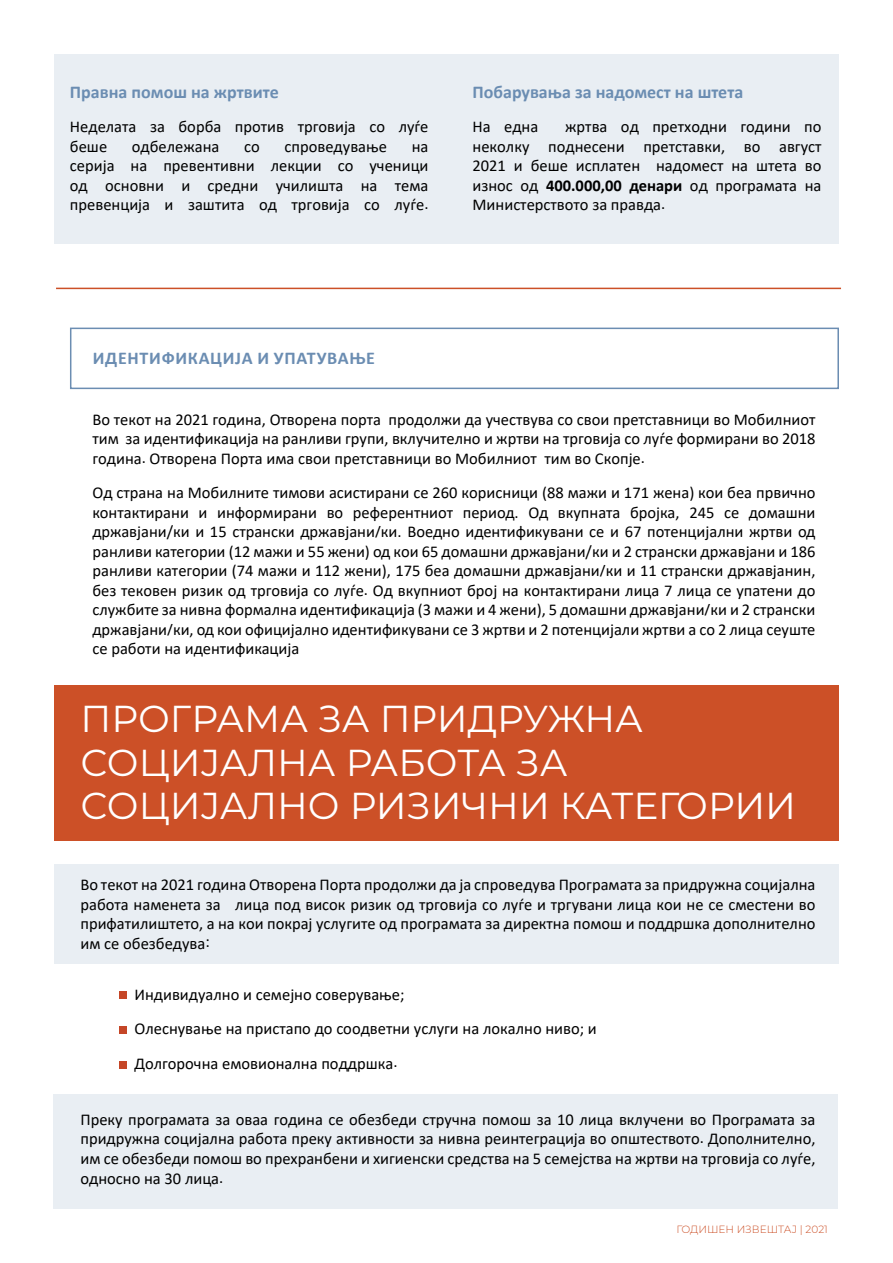
<style>
.page{position:relative;width:893px;height:1263px;background:#fff}
.page>*{position:absolute;margin:0;border:0;box-sizing:border-box;transform-origin:0 0}
.t1{font:37.5px/43.2px "Montserrat";color:#fff}
.t2{font:700 18px "Calibri";color:#6b8db2}
.t3{font:700 18px "Calibri";letter-spacing:.04em;color:#6b8db2}
.t4{font:16.5px/19.5px "Calibri";color:#000;text-align:justify}
.t5{font:300 10.5px "Montserrat";color:#cc5027}
.s1{font-weight:700}
</style>
<div class="page">
<div style="left:54px;top:54px;width:785px;height:190px;background:#e9eef3"></div>
<div style="left:54px;top:864px;width:785px;height:100px;background:#e9eef3"></div>
<div style="left:53px;top:1094px;width:785px;height:115px;background:#e9eef3"></div>
<div style="left:70px;top:328px;width:769px;height:61px;border:2px solid #6b8db2"></div>
<hr style="left:56px;top:288px;width:785px;height:1px;background:#cc5027">
<div style="left:54px;top:686px;width:785px;height:155px;background:#cc5027"></div>
<div style="left:119px;top:991px;width:8px;height:7px;background:#c54627"></div>
<div style="left:119px;top:1026px;width:8px;height:8px;background:#c54627"></div>
<div style="left:119px;top:1061px;width:8px;height:8px;background:#c54627"></div>
<p class="t2" style="left:70px;top:79px;width:210px">Правна помош на жртвите</p>
<p class="t4" style="left:70px;top:116px;width:360px">Неделата за борба против трговија со луѓе беше</p>
<p class="t4" style="left:132px;top:136px;width:89px">одбележана</p>
<p class="t4" style="left:244px;top:136px;width:17px">со</p>
<p class="t4" style="left:285px;top:136px;width:104px">спроведување</p>
<p class="t4" style="left:70px;top:136px;width:360px;text-indent:342px">на серија на превентивни лекции со ученици од основни и средни училишта на тема превенција и заштита од трговија со луѓе.</p>
<p class="t2" style="left:472px;top:79px;width:272px">Побарувања за надомест на штета</p>
<p class="t4" style="left:472px;top:116px;width:67px">На една</p>
<p class="t4" style="left:472px;top:116px;width:350px;text-indent:93px">жртва од претходни години по неколку поднесени претставки, во август 2021 и беше исплатен надомест на штета во износ од <span class="s1">400.000,00 денари</span> од програмата на Министерството за правда.</p>
<p class="t3" style="left:93px;top:345px;width:284px">ИДЕНТИФИКАЦИЈА И УПАТУВАЊЕ</p>
<p class="t4" style="left:92px;top:409px;width:725px">Во текот на 2021 година, Отворена порта продолжи да учествува со свои претставници во Мобилниот тим за идентификација на ранливи групи, вклучително и жртви на трговија со луѓе формирани во 2018 година. Отворена Порта има свои претставници во Мобилниот тим во Скопје.</p>
<p class="t4" style="left:92px;top:483px;width:725px">Од страна на Мобилните тимови асистирани се 260 корисници (88 мажи и 171 жена) кои беа првично контактирани и информирани во референтниот период. Од вкупната бројка, 245 се домашни државјани/ки и 15 странски државјани/ки. Воедно идентификувани се и 67 потенцијални жртви од ранливи категории (12 мажи и 55 жени) од кои 65 домашни државјани/ки и 2 странски државјани и 186 ранливи категории (74 мажи и 112 жени), 175 беа домашни државјани/ки и 11 странски државјанин, без тековен ризик од трговија со луѓе. Од вкупниот број на контактирани лица 7 лица се упатени до службите за нивна формална идентификација (3 мажи и 4 жени), 5 домашни државјани/ки и 2 странски државјани/ки, од кои официјално идентификувани се 3 жртви и 2 потенцијали жртви а со 2 лица сеуште се работи на идентификација</p>
<h1 class="t1" style="left:80px;top:696px;width:717px">ПРОГРАМА ЗА ПРИДРУЖНА<br>СОЦИЈАЛНА РАБОТА ЗА<br>СОЦИЈАЛНО РИЗИЧНИ КАТЕГОРИИ</h1>
<p class="t4" style="left:80px;top:874px;width:737px">Во текот на 2021 година Отворена Порта продолжи да ја спроведува Програмата за придружна социјална работа наменета за лица под висок ризик од трговија со луѓе и тргувани лица кои не се сместени во прифатилиштето, а на кои покрај услугите од програмата за директна помош и поддршка дополнително им се обезбедува:</p>
<p class="t4" style="left:134px;top:976px;width:464px;line-height:34.5px;text-align:left">Индивидуално и семејно соверување;<br>Олеснување на пристапо до соодветни услуги на локално ниво; и<br>Долгорочна емовионална поддршка.</p>
<p class="t4" style="left:80px;top:1109px;width:737px;line-height:20px">Преку програмата за оваа година се обезбеди стручна помош за 10 лица вклучени во Програмата за придружна социјална работа преку активности за нивна реинтеграција во општеството. Дополнително, им се обезбеди помош во прехранбени и хигиенски средства на 5 семејства на жртви на трговија со луѓе, односно на 30 лица.</p>
<p class="t5" style="left:676px;top:1222px;width:153px">ГОДИШЕН ИЗВЕШТАЈ | 2021</p>
</div>
